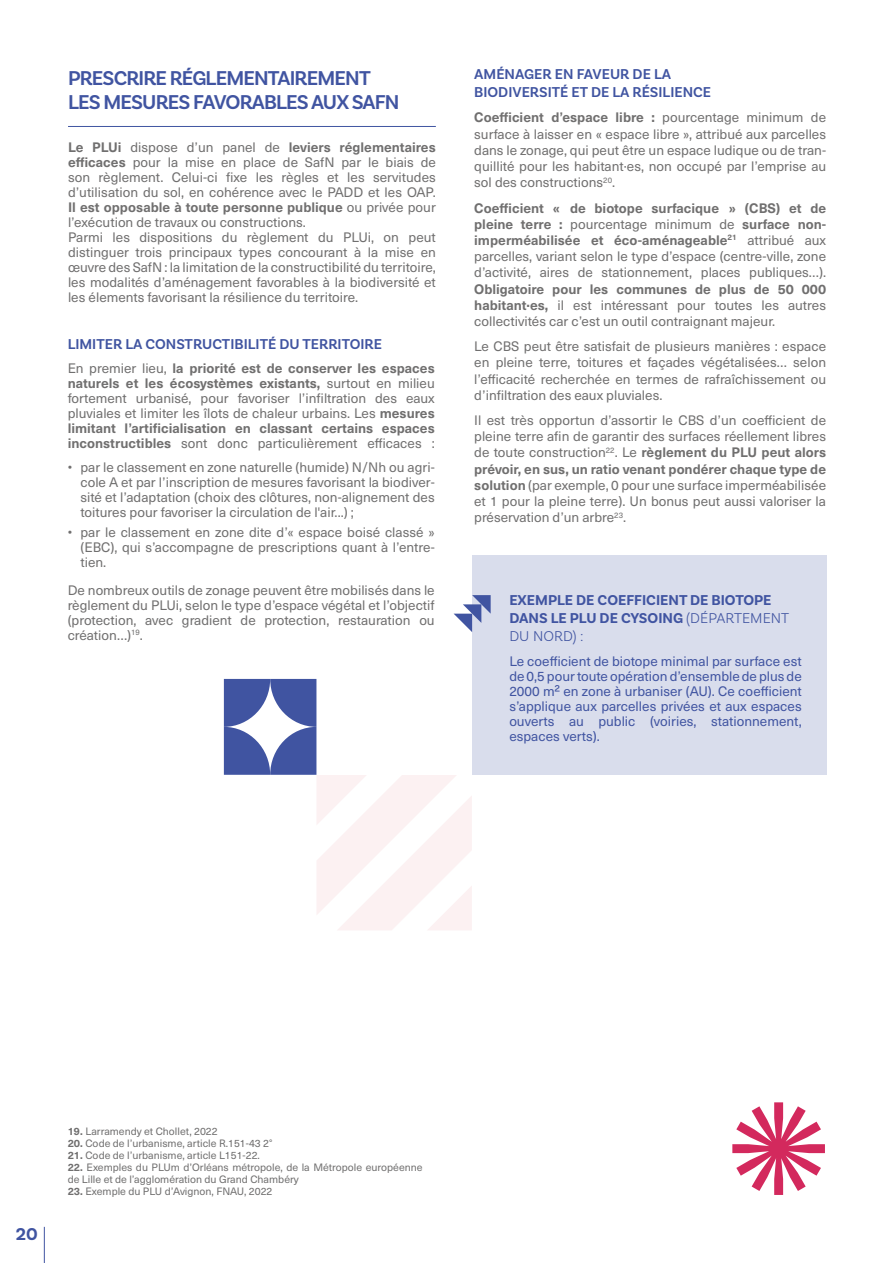
<style>
.page{position:relative;width:893px;height:1263px;background:#fff}
.page>*{position:absolute;margin:0;border:0;box-sizing:border-box;transform-origin:0 0}
.t1{font:600 21px/24px "Basic Sans";letter-spacing:-.04em;color:#4054a1}
.t2{font:700 18px "Basic Sans";color:#4054a1}
.t3{font:600 15px/18px "Basic Sans";color:#4054a1}
.t4{font:700 15px/18px "Basic Sans";color:#4054a1}
.t5{font:13.5px/15px "Neue Haas Unica W1 G";color:#706f6f;text-align:justify}
.t6{font:13.5px/15px "Neue Haas Unica W1 G";color:#4054a1;text-align:justify}
.t7{font:10.5px/12px "Neue Haas Unica W1 G";color:#706f6f}
.s1{font-weight:700}
.s2{font-weight:300}
</style>
<div class="page">
<hr style="left:44px;top:1227px;width:1px;height:36px;background:#4054a1">
<div style="left:472px;top:555px;width:354px;height:220px;background:#d9ddec"></div>
<svg style="left:454px;top:595px;width:37px;height:37px"></svg>
<svg style="left:732px;top:1102px;width:93px;height:93px"></svg>
<hr style="left:68px;top:126px;width:368px;height:1px;background:#4054a1">
<svg style="left:224px;top:679px;width:248px;height:251px"></svg>
<h1 class="t1" style="left:68px;top:66px;width:333px">PRESCRIRE RÉGLEMENTAIREMENT<br>LES MESURES FAVORABLES AUX SAFN</h1>
<p class="t5" style="left:68px;top:139px;width:369px;text-align:left"><span class="s1">Le PLUi</span> dispose d’un panel de <span class="s1">leviers réglementaires efficaces</span> pour la mise en place de SafN par le biais de son règlement. Celui-ci fixe les règles et les servitudes d’utilisation du sol, en cohérence avec le PADD et les OAP.<br><span class="s1">Il est opposable à toute personne publique</span> ou privée pour l’exécution de travaux ou constructions.<br>Parmi les dispositions du règlement du PLUi, on peut distinguer trois principaux types concourant à la mise en œuvre des SafN : la limitation de la constructibilité du territoire, les modalités d’aménagement favorables à la biodiversité et les élements favorisant la résilience du territoire.</p>
<p class="t3" style="left:68px;top:335px;width:316px">LIMITER LA CONSTRUCTIBILITÉ DU TERRITOIRE</p>
<p class="t5" style="left:68px;top:360px;width:369px">En premier lieu, <span class="s1">la priorité est de conserver les espaces naturels et les écosystèmes existants,</span> surtout en milieu fortement urbanisé, pour favoriser l’infiltration des eaux pluviales et limiter les îlots de chaleur urbains. Les <span class="s1">mesures limitant l’artificialisation en classant certains espaces inconstructibles</span> sont donc particulièrement efficaces :</p>
<p class="t5" style="left:80px;top:459px;width:356px;text-indent:-13px">• par le classement en zone naturelle (humide) N/Nh ou agri&shy;cole A et par l’inscription de mesures favorisant la biodiver&shy;sité et l’adaptation (choix des clôtures, non-alignement des toitures pour favoriser la circulation de l'air...) ;</p>
<p class="t5" style="left:80px;top:524px;width:356px;text-indent:-13px">• par le classement en zone dite d’« espace boisé classé » (EBC), qui s’accompagne de prescriptions quant à l’entre&shy;tien.</p>
<p class="t5" style="left:68px;top:582px;width:369px">De nombreux outils de zonage peuvent être mobilisés dans le règlement du PLUi, selon le type d’espace végétal et l’objectif (protection, avec gradient de protection, restauration ou création…)<sup>19</sup>.</p>
<p class="t3" style="left:474px;top:65px;width:238px">AMÉNAGER EN FAVEUR DE LA<br>BIODIVERSITÉ ET DE LA RÉSILIENCE</p>
<p class="t5" style="left:474px;top:109px;width:353px;line-height:16.2px"><span class="s1">Coefficient d’espace libre :</span> pourcentage minimum de surface à laisser en « espace libre », attribué aux parcelles dans le zonage, qui peut être un espace ludique ou de tran&shy;quillité pour les habitant·es, non occupé par l’emprise au sol des constructions<sup>20</sup>.</p>
<p class="t5" style="left:474px;top:199px;width:353px;line-height:16.2px"><span class="s1">Coefficient « de biotope surfacique » (CBS) et de pleine terre :</span> pourcentage minimum de <span class="s1">surface non&shy;imperméabilisée et éco-aménageable</span><sup>21</sup> attribué aux parcelles, variant selon le type d’espace (centre-ville, zone d’activité, aires de stationnement, places publiques…).</p>
<p class="t5" style="left:474px;top:280px;width:353px;line-height:16.2px"><span class="s1">Obligatoire pour les communes de plus de 50 000 habitant·es,</span> il est intéressant pour toutes les autres collectivités car c’est un outil contraignant majeur.</p>
<p class="t5" style="left:474px;top:337px;width:353px;line-height:16.2px">Le CBS peut être satisfait de plusieurs manières : espace en pleine terre, toitures et façades végétalisées… selon l’efficacité recherchée en termes de rafraîchissement ou d’infiltration des eaux pluviales.</p>
<p class="t5" style="left:474px;top:411px;width:353px;line-height:16.2px">Il est très opportun d’assortir le CBS d’un coefficient de pleine terre afin de garantir des surfaces réellement libres de toute construction<sup>22</sup>. Le <span class="s1">règlement du PLU peut alors prévoir, en sus, un ratio venant pondérer chaque type de solution</span> (par exemple, 0 pour une surface imperméabilisée et 1 pour la pleine terre). Un bonus peut aussi valoriser la préservation d’un arbre<sup>23</sup>.</p>
<p class="t4" style="left:509px;top:591px;width:281px">EXEMPLE DE COEFFICIENT DE BIOTOPE<br>DANS LE PLU DE CYSOING <span class="s2">(DÉPARTEMENT<br>DU NORD) :</span></p>
<p class="t6" style="left:509px;top:653px;width:294px">Le coefficient de biotope minimal par surface est de 0,5 pour toute opération d’ensemble de plus de 2000 m² en zone à urbaniser (AU). Ce coefficient s’applique aux parcelles privées et aux espaces ouverts au public (voiries, stationnement, espaces verts).</p>
<h2 class="t2" style="left:16px;top:1223px;width:23px">20</h2>
<p class="t7" style="left:68px;top:1125px;width:152px"><span class="s1">19.</span> Larramendy et Chollet, 2022</p>
<p class="t7" style="left:68px;top:1137px;width:206px"><span class="s1">20.</span> Code de l’urbanisme, article R.151-43 2°</p>
<p class="t7" style="left:68px;top:1149px;width:194px"><span class="s1">21.</span> Code de l’urbanisme, article L151-22.</p>
<p class="t7" style="left:68px;top:1161px;width:357px"><span class="s1">22.</span> Exemples du PLUm d’Orléans métropole, de la Métropole européenne de Lille et de l’agglomération du Grand Chambéry</p>
<p class="t7" style="left:68px;top:1185px;width:206px"><span class="s1">23.</span> Exemple du PLU d’Avignon, FNAU, 2022</p>
</div>
